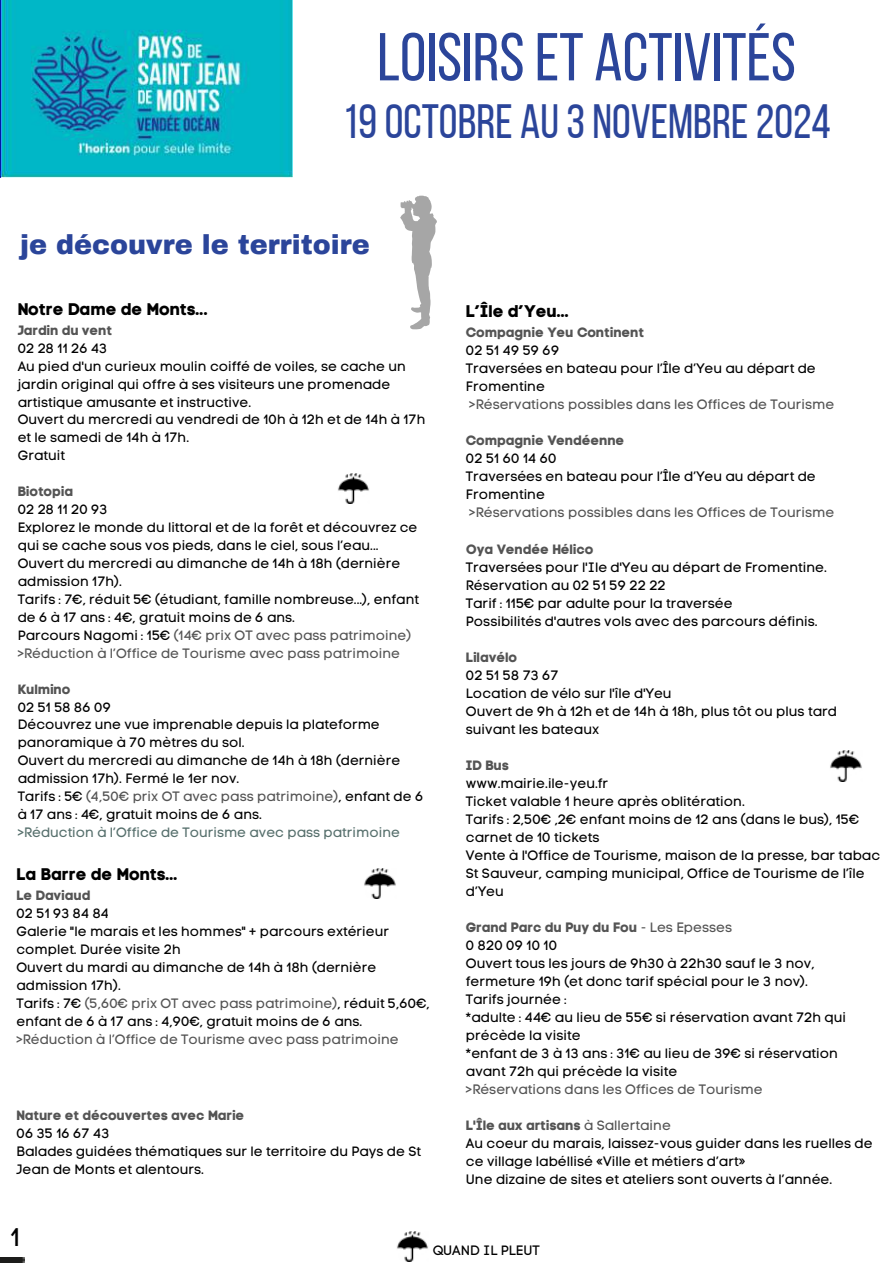
<style>
.page{position:relative;width:894px;height:1264px;background:#fff}
.page>*{position:absolute;margin:0;border:0;box-sizing:border-box;transform-origin:0 0}
.t1{font:67.5px "Bebas Neue";color:#2b459a}
.t2{font:48px "Bebas Neue";color:#2b459a}
.t3{font:900 27px "Archivo";color:#2b459a}
.t4{font:25.5px "Code Pro Normal LC";color:#000}
.t5{font:16.8px "Code Pro Bold LC";color:#000}
.t6{font:13.5px/18px "Code Pro Normal LC";color:#000}
.t7{font:13.5px "Code Pro Bold LC";color:#545454}
.t8{font:13.5px "Code Pro Normal LC";color:#545454}
.t9{font:13.5px "Code Pro Normal LC";color:#57706d}
.s1{color:#545454}
.s2{font-family:"Code Pro Normal LC"}
</style>
<div class="page">
<img style="left:0;top:1257px;width:24px;height:5px">
<img style="left:0;top:0;width:293px;height:178px">
<svg style="left:400px;top:195px;width:37px;height:134px"></svg>
<img style="left:397px;top:1231px;width:31px;height:30px">
<img style="left:338px;top:473px;width:31px;height:31px">
<img style="left:364px;top:868px;width:32px;height:31px">
<img style="left:830px;top:750px;width:32px;height:31px">
<h1 class="t1" style="left:377px;top:30px;width:420px">LOISIRSET ACTIVITÉS</h1>
<h2 class="t2" style="left:342px;top:102px;width:490px">19 OCTOBRE AU3 NOVEMBRE2024</h2>
<h3 class="t3" style="left:20px;top:230px;width:351px">je découvre le territoire</h3>
<p class="t5" style="left:18px;top:298px;width:192px">Notre Dame de Monts...</p>
<p class="t7" style="left:18px;top:322px;width:96px">Jardin du vent</p>
<p class="t6" style="left:18px;top:339px;width:409px">02 28 11 26 43<br>Au pied d'un curieux moulin coiffé de voiles, se cache un jardin original qui offre à ses visiteurs une promenade artistique amusante et instructive.<br>Ouvert du mercredi au vendredi de 10h à 12h et de 14h à 17h et le samedi de 14h à 17h.<br>Gratuit</p>
<p class="t7" style="left:18px;top:483px;width:57px">Biotopia</p>
<p class="t6" style="left:18px;top:500px;width:403px">02 28 11 20 93<br>Explorez le monde du littoral et de la forêt et découvrez ce qui se cache sous vos pieds, dans le ciel, sous l’eau...<br>Ouvert du mercredi au dimanche de 14h à 18h (dernière admission 17h).<br>Tarifs : 7€, réduit 5€ (étudiant, famille nombreuse...), enfant de 6 à 17 ans : 4€, gratuit moins de 6 ans.<br>Parcours Nagomi : 15€ <span class="s1">(14€ prix OT avec pass patrimoine) &gt;Réduction à l’Office de Tourisme avec pass patrimoine</span></p>
<p class="t7" style="left:18px;top:680px;width:54px">Kulmino</p>
<p class="t6" style="left:18px;top:697px;width:407px">02 51 58 86 09<br>Découvrez une vue imprenable depuis la plateforme panoramique à 70 mètres du sol.<br>Ouvert du mercredi au dimanche de 14h à 18h (dernière admission 17h). Fermé le 1er nov.<br>Tarifs : 5€ <span class="s1">(4,50€ prix OT avec pass patrimoine)</span>, enfant de 6 à 17 ans : 4€, gratuit moins de 6 ans.</p>
<p class="t9" style="left:18px;top:824px;width:383px">&gt;Réduction à l’Office de Tourisme avec pass patrimoine</p>
<p class="t5" style="left:16px;top:864px;width:163px">La Barre de Monts...</p>
<p class="t7" style="left:16px;top:887px;width:76px">Le Daviaud</p>
<p class="t6" style="left:16px;top:904px;width:415px">02 51 93 84 84<br>Galerie "le marais et les hommes" + parcours extérieur complet. Durée visite 2h<br>Ouvert du mardi au dimanche de 14h à 18h (dernière admission 17h).<br>Tarifs : 7€ <span class="s1">(5,60€ prix OT avec pass patrimoine)</span>, réduit 5,60€, enfant de 6 à 17 ans : 4,90€, gratuit moins de 6 ans.</p>
<p class="t8" style="left:16px;top:1030px;width:383px">&gt;Réduction à l’Office de Tourisme avec pass patrimoine</p>
<p class="t7" style="left:16px;top:1107px;width:229px">Nature et découvertes avec Marie</p>
<p class="t6" style="left:16px;top:1124px;width:406px">06 35 16 67 43<br>Balades guidées thématiques sur le territoire du Pays de St<br>Jean de Monts et alentours.</p>
<p class="t5" style="left:466px;top:301px;width:105px">L’Île d’Yeu...</p>
<p class="t7" style="left:466px;top:324px;width:180px">Compagnie Yeu Continent</p>
<p class="t6" style="left:466px;top:342px;width:351px">02 51 49 59 69<br>Traversées en bateau pour l’Île d’Yeu au départ de<br>Fromentine</p>
<p class="t8" style="left:469px;top:396px;width:366px">&gt;Réservations possibles dans les Offices de Tourisme</p>
<p class="t7" style="left:466px;top:432px;width:160px">Compagnie Vendéenne</p>
<p class="t6" style="left:466px;top:450px;width:351px">02 51 60 14 60<br>Traversées en bateau pour l’Île d’Yeu au départ de<br>Fromentine</p>
<p class="t8" style="left:469px;top:504px;width:366px">&gt;Réservations possibles dans les Offices de Tourisme</p>
<p class="t7" style="left:466px;top:540px;width:129px">Oya Vendée Hélico</p>
<p class="t6" style="left:466px;top:558px;width:362px">Traversées pour l'Ile d'Yeu au départ de Fromentine.<br>Réservation au 02 51 59 22 22<br>Tarif : 115€ par adulte pour la traversée<br>Possibilités d'autres vols avec des parcours définis.</p>
<p class="t7" style="left:466px;top:648px;width:53px">Lilavélo</p>
<p class="t6" style="left:466px;top:666px;width:372px">02 51 58 73 67<br>Location de vélo sur l'île d'Yeu<br>Ouvert de 9h à 12h et de 14h à 18h, plus tôt ou plus tard suivant les bateaux</p>
<p class="t7" style="left:466px;top:756px;width:45px">ID Bus</p>
<p class="t6" style="left:466px;top:774px;width:416px">www.mairie.ile-yeu.fr<br>Ticket valable 1 heure après oblitération.<br>Tarifs : 2,50€ ,2€ enfant moins de 12 ans (dans le bus), 15€ carnet de 10 tickets<br>Vente à l'Office de Tourisme, maison de la presse, bar tabac St Sauveur, camping municipal, Office de Tourisme de l’île d’Yeu</p>
<p class="t7" style="left:466px;top:918px;width:268px">Grand Parc du Puy du Fou <span class="s2">- Les Epesses</span></p>
<p class="t6" style="left:466px;top:936px;width:382px">0 820 09 10 10<br>Ouvert tous les jours de 9h30 à 22h30 sauf le 3 nov, fermeture 19h (et donc tarif spécial pour le 3 nov).<br>Tarifs journée :<br>*adulte : 44€ au lieu de 55€ si réservation avant 72h qui précède la visite<br>*enfant de 3 à 13 ans : 31€ au lieu de 39€ si réservation avant 72h qui précède la visite</p>
<p class="t8" style="left:466px;top:1080px;width:298px">&gt;Réservations dans les Offices de Tourisme</p>
<p class="t7" style="left:466px;top:1116px;width:206px">L'Île aux artisans <span class="s2">à Sallertaine</span></p>
<p class="t6" style="left:466px;top:1134px;width:408px">Au coeur du marais, laissez-vous guider dans les ruelles de ce village labéllisé «Ville et métiers d’art»<br>Une dizaine de sites et ateliers sont ouverts à l’année.</p>
<h3 class="t4" style="left:10px;top:1221px;width:11px">1</h3>
<p class="t6" style="left:432px;top:1241px;width:108px">QUAND IL PLEUT</p>
</div>
